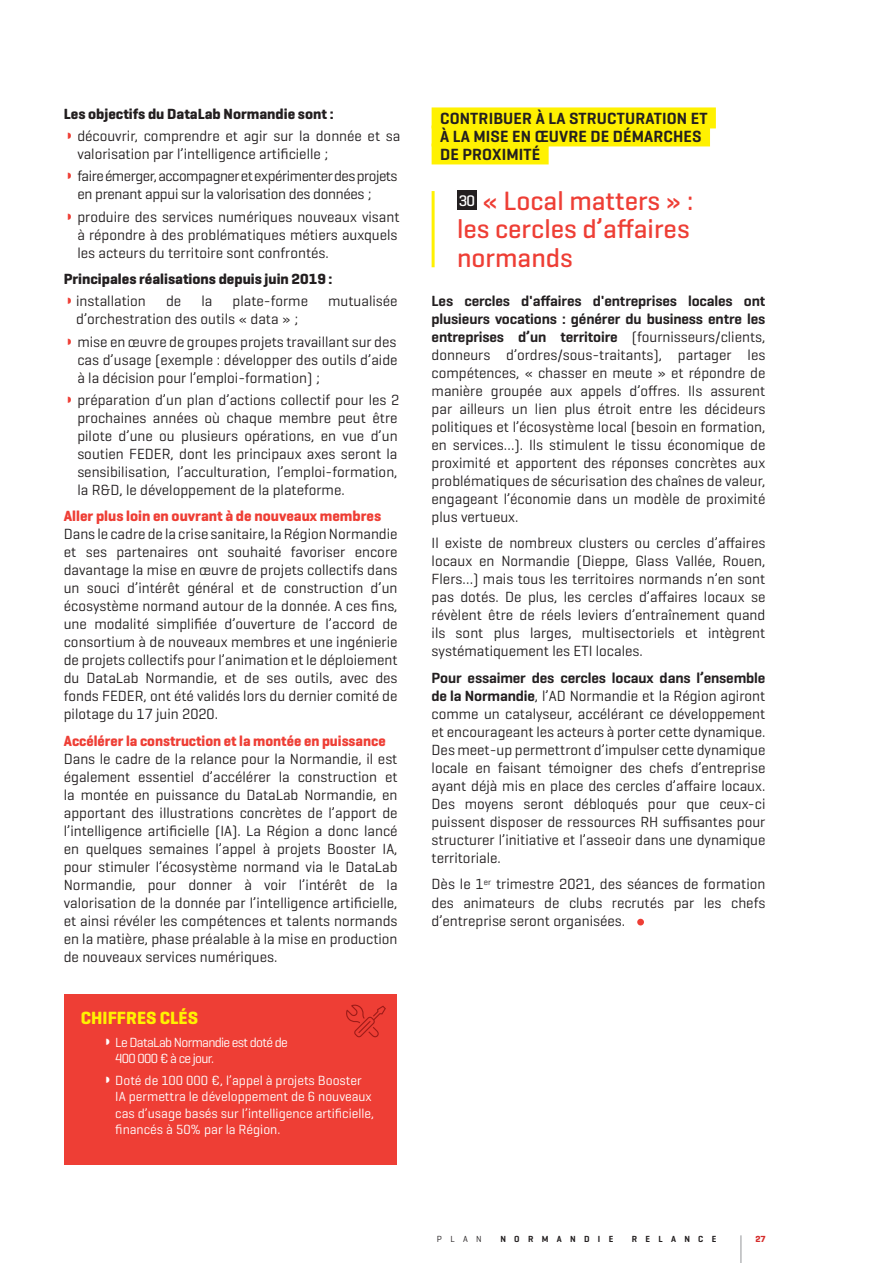
<style>
.page{position:relative;width:893px;height:1263px;background:#fff}
.page>*{position:absolute;margin:0;border:0;box-sizing:border-box;transform-origin:0 0}
.t1{font:500 27px/28.5px "Geogrotesque";color:#ee3e35}
.t2{font:700 18px "Geogrotesque";color:#fff101}
.t3{font:600 16.5px/18px "Geogrotesque";letter-spacing:.01em;color:#231f20}
.t4{font:15px/18px "Geogrotesque";color:#231f20;text-align:justify}
.t5{font:15px/18px "Geogrotesque";letter-spacing:-.03em;color:#231f20}
.t6{font:700 15px "Geogrotesque";color:#ee3e35}
.t7{font:700 15px "Geogrotesque";color:#231f20}
.t8{font:13.5px/16.2px "Geogrotesque";color:#fff}
.t9{font:13.5px/16.2px "Geogrotesque";letter-spacing:-.05em;color:#fff}
.t10{font:600 9px "Geogrotesque";letter-spacing:.925em;color:#231f20}
.t11{font:9px "Geogrotesque";color:#231f20}
.t12{font:700 9px "Geogrotesque";color:#d52c2b}
.s1{font-size:15.6px;color:#fff}
.s2{font-weight:600}
</style>
<div class="page">
<svg style="left:741px;top:1235px;width:1px;height:28px"></svg>
<div style="left:64px;top:994px;width:333px;height:170px;background:#ee3e35"></div>
<svg style="left:346px;top:1004px;width:40px;height:34px"></svg>
<div style="left:432px;top:107px;width:284px;height:21px;background:#fff101"></div>
<div style="left:432px;top:125px;width:278px;height:21px;background:#fff101"></div>
<div style="left:432px;top:143px;width:117px;height:21px;background:#fff101"></div>
<hr style="left:432px;top:191px;width:3px;height:76px;background:#fff101">
<div style="left:457px;top:191px;width:19px;height:19px;background:#231f20"></div>
<div style="left:637px;top:919px;width:7px;height:6px;background:#ee3e35;border-radius:50%"></div>
<p class="t7" style="left:64px;top:104px;width:271px">Les objectifs du DataLab Normandie sont :</p>
<p class="t4" style="left:77px;top:127px;width:325px">découvrir, comprendre et agir sur la donnée et sa valorisation par l’intelligence artificielle ;</p>
<p class="t5" style="left:77px;top:167px;width:322px">faire émerger, accompagner et expérimenter des projets en prenant appui sur la valorisation des données ;</p>
<p class="t4" style="left:77px;top:207px;width:324px;text-align:left">produire des services numériques nouveaux visant à répondre à des problématiques métiers auxquels les acteurs du territoire sont confrontés.</p>
<p class="t7" style="left:64px;top:270px;width:270px">Principales réalisations depuis juin 2019 :</p>
<p class="t4" style="left:76px;top:292px;width:71px">installation</p>
<p class="t4" style="left:166px;top:292px;width:17px">de</p>
<p class="t4" style="left:201px;top:292px;width:12px">la</p>
<p class="t4" style="left:232px;top:292px;width:77px">plate-forme</p>
<p class="t4" style="left:328px;top:292px;width:71px">mutualisée</p>
<p class="t4" style="left:76px;top:308px;width:322px;line-height:22.2px">d’orchestration des outils « data » ;<br>mise en œuvre de groupes projets travaillant sur des</p>
<p class="t4" style="left:77px;top:350px;width:322px">cas d’usage (exemple : développer des outils d’aide à la décision pour l’emploi-formation) ;</p>
<p class="t4" style="left:77px;top:390px;width:324px;text-align:left">préparation d’un plan d’actions collectif pour les 2 prochaines années où chaque membre peut être pilote d’une ou plusieurs opérations, en vue d’un soutien FEDER, dont les principaux axes seront la sensibilisation, l’acculturation, l’emploi-formation, la R&amp;D, le développement de la plateforme.</p>
<p class="t6" style="left:64px;top:507px;width:319px">Aller plus loin en ouvrant à de nouveaux membres</p>
<p class="t4" style="left:64px;top:525px;width:335px">Dans le cadre de la crise sanitaire, la Région Normandie et ses partenaires ont souhaité favoriser encore davantage la mise en œuvre de projets collectifs dans un souci d’intérêt général et de construction d’un écosystème normand autour de la donnée. A ces fins, une modalité simplifiée d’ouverture de l’accord de consortium à de nouveaux membres et une ingénierie de projets collectifs pour l’animation et le déploiement du DataLab Normandie, et de ses outils, avec des fonds FEDER, ont été validés lors du dernier comité de pilotage du 17 juin 2020.</p>
<p class="t6" style="left:64px;top:731px;width:323px">Accélérer la construction et la montée en puissance</p>
<p class="t4" style="left:64px;top:749px;width:335px">Dans le cadre de la relance pour la Normandie, il est également essentiel d’accélérer la construction et la montée en puissance du DataLab Normandie, en apportant des illustrations concrètes de l’apport de l’intelligence artificielle (IA). La Région a donc lancé en quelques semaines l’appel à projets Booster IA, pour stimuler l’écosystème normand via le DataLab Normandie, pour donner à voir l’intérêt de la valorisation de la donnée par l’intelligence artificielle, et ainsi révéler les compétences et talents normands en la matière, phase préalable à la mise en production de nouveaux services numériques.</p>
<p class="t2" style="left:81px;top:1007px;width:119px">CHIFFRES CLÉS</p>
<p class="t9" style="left:115px;top:1034px;width:174px">Le DataLab Normandie est doté de<br>400 000 € à ce jour.</p>
<p class="t8" style="left:115px;top:1072px;width:260px">Doté de 100 000 €, l’appel à projets Booster IA permettra le développement de 6 nouveaux cas d’usage basés sur l’intelligence artificielle, financés à 50% par la Région.</p>
<p class="t3" style="left:440px;top:109px;width:269px">CONTRIBUER À LA STRUCTURATION ET<br>À LA MISE EN ŒUVRE DE DÉMARCHES<br>DE PROXIMITÉ</p>
<h1 class="t1" style="left:457px;top:186px;width:238px"><span class="s1">30</span> « Local matters » : les cercles d’affaires normands</h1>
<p class="t4" style="left:432px;top:291px;width:335px"><span class="s2">Les cercles d'affaires d'entreprises locales ont plusieurs vocations : générer du business entre les entreprises d’un territoire</span> (fournisseurs/clients, donneurs d’ordres/sous-traitants), partager les compétences, « chasser en meute » et répondre de manière groupée aux appels d’offres. Ils assurent par ailleurs un lien plus étroit entre les décideurs politiques et l’écosystème local (besoin en formation, en services…). Ils stimulent le tissu économique de proximité et apportent des réponses concrètes aux problématiques de sécurisation des chaînes de valeur, engageant l’économie dans un modèle de proximité plus vertueux.</p>
<p class="t4" style="left:432px;top:534px;width:335px">Il existe de nombreux clusters ou cercles d’affaires locaux en Normandie (Dieppe, Glass Vallée, Rouen, Flers…) mais tous les territoires normands n’en sont pas dotés. De plus, les cercles d’affaires locaux se révèlent être de réels leviers d’entraînement quand ils sont plus larges, multisectoriels et intègrent systématiquement les ETI locales.</p>
<p class="t4" style="left:432px;top:668px;width:335px"><span class="s2">Pour essaimer des cercles locaux dans l’ensemble de la Normandie</span>, l’AD Normandie et la Région agiront comme un catalyseur, accélérant ce développement et encourageant les acteurs à porter cette dynamique.<br>Des meet-up permettront d’impulser cette dynamique locale en faisant témoigner des chefs d’entreprise ayant déjà mis en place des cercles d’affaire locaux.<br>Des moyens seront débloqués pour que ceux-ci puissent disposer de ressources RH suffisantes pour structurer l’initiative et l’asseoir dans une dynamique territoriale.</p>
<p class="t4" style="left:432px;top:875px;width:335px">Dès le 1<sup>er</sup> trimestre 2021, des séances de formation des animateurs de clubs recrutés par les chefs d’entreprise seront organisées.</p>
<p class="t11" style="left:437px;top:1233px;width:46px">PLAN</p>
<p class="t10" style="left:500px;top:1233px;width:114px">NORMANDIE</p>
<p class="t10" style="left:632px;top:1233px;width:86px">RELANCE</p>
<p class="t12" style="left:755px;top:1233px;width:12px">27</p>
</div>
